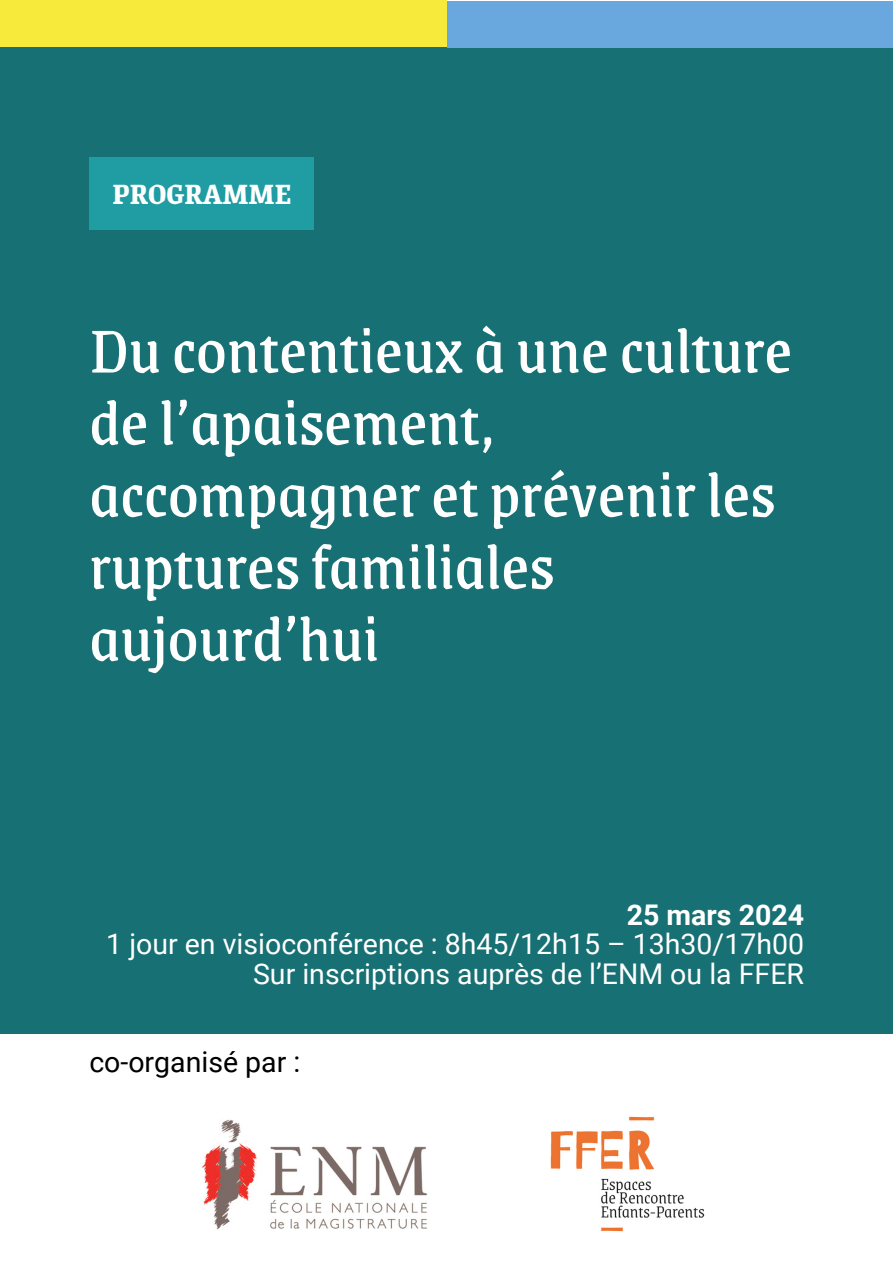
<style>
.page{position:relative;width:893px;height:1264px;background:#fff}
.page>*{position:absolute;margin:0;border:0;box-sizing:border-box;transform-origin:0 0}
.t1{font:69px/72px "Grenze";color:#fff}
.t2{font:700 31.5px "Grenze";color:#fff}
.t3{font:28.5px "Roboto";color:#fff}
.t4{font:28.5px "Roboto";color:#000}
.t5{font:700 28.5px "Roboto";color:#fff}
</style>
<div class="page">
<div style="left:0;top:48px;width:892px;height:985px;background:#177073"></div>
<div style="left:89px;top:157px;width:225px;height:73px;background:#1f9da3"></div>
<div style="left:0;top:0;width:446px;height:46px;background:#f7ea3a"></div>
<div style="left:446px;top:1px;width:446px;height:47px;background:#68a8de"></div>
<img style="left:202px;top:1119px;width:226px;height:110px">
<img style="left:550px;top:1116px;width:155px;height:116px">
<p class="t2" style="left:112px;top:170px;width:180px">PROGRAMME</p>
<p class="t1" style="left:89px;top:312px;width:704px">Du contentieux à une culture de l’apaisement, accompagner et prévenir les ruptures familiales aujourd’hui</p>
<p class="t5" style="left:626px;top:898px;width:179px">25 mars 2024</p>
<p class="t3" style="left:106px;top:927px;width:699px">1 jour en visioconférence : 8h45/12h15 – 13h30/17h00</p>
<p class="t3" style="left:253px;top:957px;width:552px">Sur inscriptions auprès de l’ENM ou la FFER</p>
<p class="t4" style="left:89px;top:1045px;width:212px">co-organisé par :</p>
</div>
